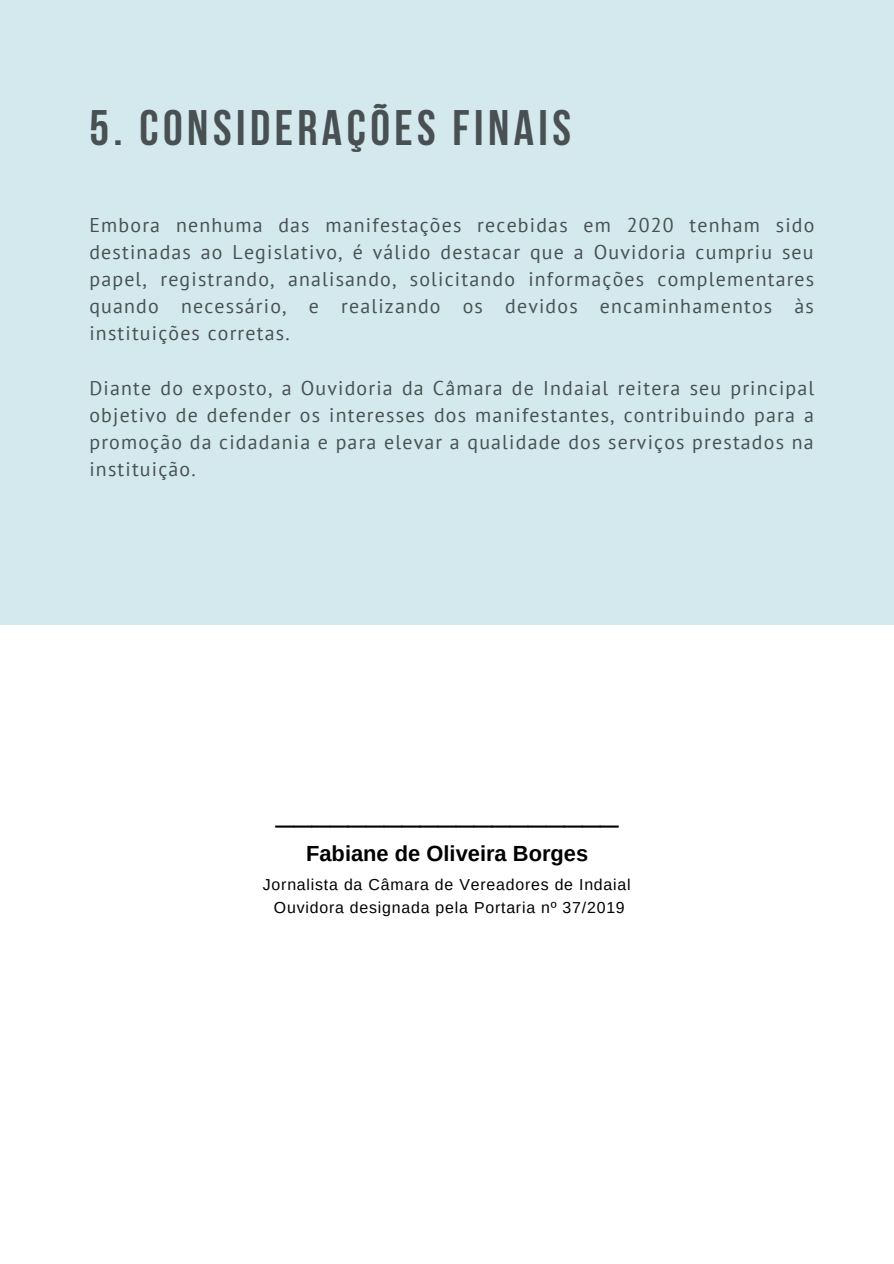
<style>
.page{position:relative;width:894px;height:1264px;background:#fff}
.page>*{position:absolute;margin:0;border:0;box-sizing:border-box;transform-origin:0 0}
.t1{font:700 49.65px "Bebas Neue";letter-spacing:.09em;color:#495052}
.t2{font:32.4px "Arimo";color:#000}
.t3{font:700 21.9px "Arimo";color:#000}
.t4{font:19.8px/27px "PT Sans";letter-spacing:.06em;color:#495052;text-align:justify}
.t5{font:15.9px "Arimo";letter-spacing:.05em;color:#000}
</style>
<div class="page">
<div style="left:0;top:0;width:893px;height:624px;background:#d3e9ee"></div>
<p class="t1" style="left:89px;top:108px;width:483px">5. CONSIDERAÇÕES FINAIS</p>
<p class="t4" style="left:89px;top:211px;width:726px">Embora nenhuma das manifestações recebidas em 2020 tenham sido destinadas ao Legislativo, é válido destacar que a Ouvidoria cumpriu seu papel, registrando, analisando, solicitando informações complementares quando necessário, e realizando os devidos encaminhamentos às instituições corretas.</p>
<p class="t4" style="left:89px;top:374px;width:726px">Diante do exposto, a Ouvidoria da Câmara de Indaial reitera seu principal objetivo de defender os interesses dos manifestantes, contribuindo para a promoção da cidadania e para elevar a qualidade dos serviços prestados na instituição.</p>
<p class="t2" style="left:276px;top:791px;width:344px">___________________</p>
<p class="t3" style="left:306px;top:841px;width:283px">Fabiane de Oliveira Borges</p>
<p class="t5" style="left:263px;top:875px;width:369px">Jornalista da Câmara de Vereadores de Indaial</p>
<p class="t5" style="left:274px;top:898px;width:352px">Ouvidora designada pela Portaria nº 37/2019</p>
</div>
